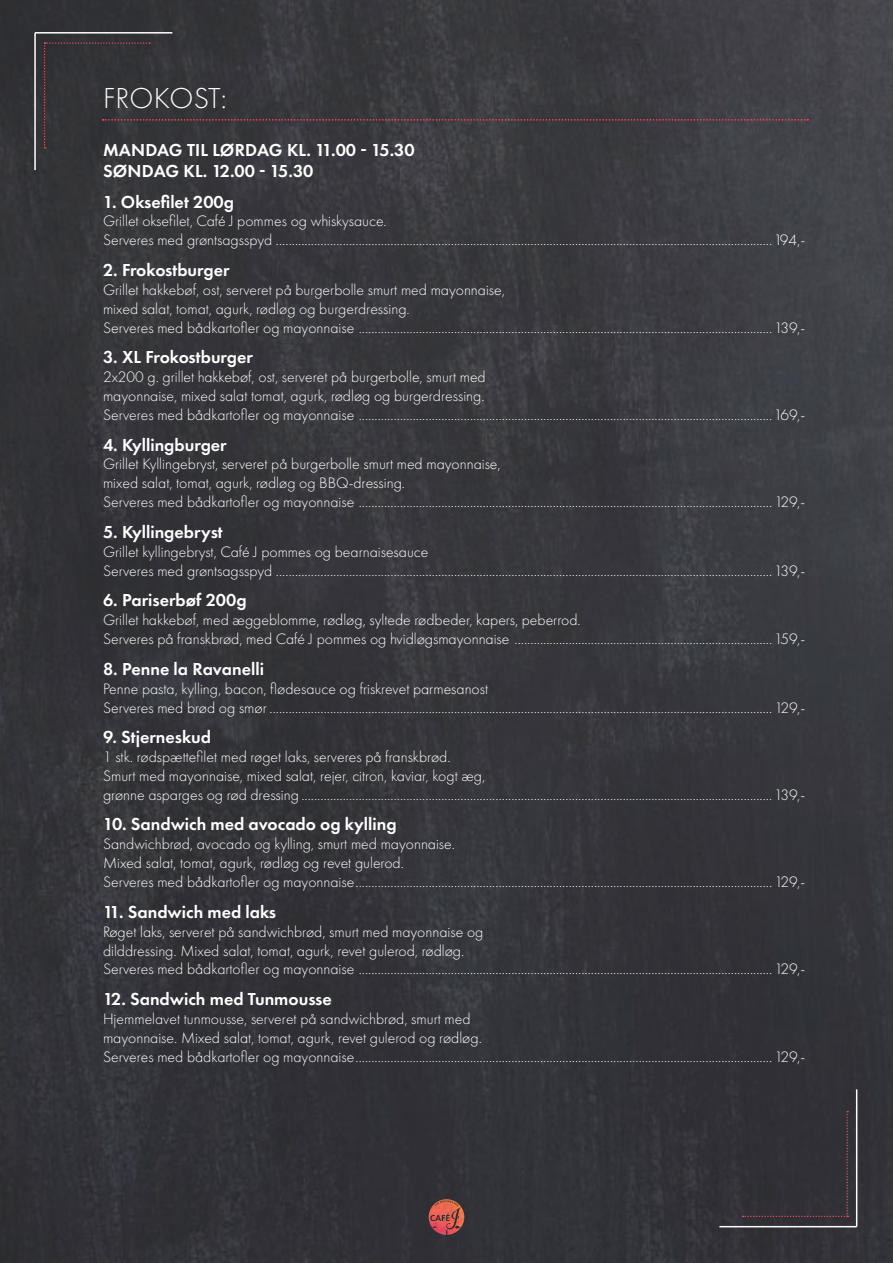
<style>
.page{position:relative;width:893px;height:1263px;background:#fff}
.page>*{position:absolute;margin:0;border:0;box-sizing:border-box;transform-origin:0 0}
.t1{font:300 30px "Futura PT";letter-spacing:.005em;color:#fff}
.t2{font:600 18px/21px "Futura PT";color:#fff}
.t3{font:300 15.75px/18.9px "Futura PT";color:#fff}
</style>
<div class="page">
<div style="left:0;top:0;width:893px;height:1263px;background:linear-gradient(to right,#323236,#3a3b41)"></div>
<img style="left:429px;top:1199px;width:35px;height:36px;border-radius:18px">
<svg style="left:430px;top:1200px;width:31px;height:35px"></svg>
<hr style="left:719px;top:1226px;width:138px;height:1px;background:#fff">
<hr style="left:856px;top:1089px;width:1px;height:138px;background:#fff">
<div style="left:742px;top:1111px;width:106px;height:106px;background:#2f2f35"></div>
<hr style="left:35px;top:32px;width:137px;height:2px;background:#fff">
<hr style="left:34px;top:33px;width:2px;height:137px;background:#fff">
<svg style="left:44px;top:42px;width:764px;height:106px;background:#3b3a3e"></svg>
<h1 class="t1" style="left:103px;top:81px;width:125px">FROKOST:</h1>
<p class="t2" style="left:103px;top:139px;width:313px">MANDAG TIL LØRDAG KL. 11.00 - 15.30<br>SØNDAG KL. 12.00 - 15.30</p>
<p class="t2" style="left:103px;top:191px;width:132px">1. Oksefilet 200g</p>
<p class="t3" style="left:103px;top:212px;width:704px">Grillet oksefilet, Café J pommes og whiskysauce.<br>Serveres med grøntsagsspyd ............................................................................................................................................................194,-</p>
<p class="t2" style="left:103px;top:259px;width:128px">2. Frokostburger</p>
<p class="t3" style="left:103px;top:280px;width:703px">Grillet hakkebøf, ost, serveret på burgerbolle smurt med mayonnaise,<br>mixed salat, tomat, agurk, rødløg og burgerdressing.<br>Serveres med bådkartofler og mayonnaise ..................................................................................................................................139,-</p>
<p class="t2" style="left:103px;top:347px;width:151px">3. XL Frokostburger</p>
<p class="t3" style="left:103px;top:368px;width:703px">2x200 g. grillet hakkebøf, ost, serveret på burgerbolle, smurt med<br>mayonnaise, mixed salat tomat, agurk, rødløg og burgerdressing.<br>Serveres med bådkartofler og mayonnaise ..................................................................................................................................169,-</p>
<p class="t2" style="left:103px;top:434px;width:125px">4. Kyllingburger</p>
<p class="t3" style="left:103px;top:455px;width:703px">Grillet Kyllingebryst, serveret på burgerbolle smurt med mayonnaise,<br>mixed salat, tomat, agurk, rødløg og BBQ-dressing.<br>Serveres med bådkartofler og mayonnaise .................................................................................................................................. 129,-</p>
<p class="t2" style="left:103px;top:521px;width:121px">5. Kyllingebryst</p>
<p class="t3" style="left:103px;top:542px;width:704px">Grillet kyllingebryst, Café J pommes og bearnaisesauce<br>Serveres med grøntsagsspyd ............................................................................................................................................................139,-</p>
<p class="t2" style="left:103px;top:590px;width:145px">6. Pariserbøf 200g</p>
<p class="t3" style="left:103px;top:611px;width:703px">Grillet hakkebøf, med æggeblomme, rødløg, syltede rødbeder, kapers, peberrod.<br>Serveres på franskbrød, med Café J pommes og hvidløgsmayonnaise .................................................................................159,-</p>
<p class="t2" style="left:103px;top:658px;width:162px">8. Penne la Ravanelli</p>
<p class="t3" style="left:103px;top:679px;width:703px">Penne pasta, kylling, bacon, flødesauce og friskrevet parmesanost<br>Serveres med brød og smør .............................................................................................................................................................. 129,-</p>
<p class="t2" style="left:103px;top:726px;width:110px">9. Stjerneskud</p>
<p class="t3" style="left:103px;top:747px;width:703px">1 stk. rødspættefilet med røget laks, serveres på franskbrød.<br>Smurt med mayonnaise, mixed salat, rejer, citron, kaviar, kogt æg,<br>grønne asparges og rød dressing ....................................................................................................................................................139,-</p>
<p class="t2" style="left:103px;top:814px;width:295px">10. Sandwich med avocado og kylling</p>
<p class="t3" style="left:103px;top:835px;width:703px">Sandwichbrød, avocado og kylling, smurt med mayonnaise.<br>Mixed salat, tomat, agurk, rødløg og revet gulerod.<br>Serveres med bådkartofler og mayonnaise................................................................................................................................... 129,-</p>
<p class="t2" style="left:103px;top:901px;width:175px">11. Sandwich med laks</p>
<p class="t3" style="left:103px;top:922px;width:703px">Røget laks, serveret på sandwichbrød, smurt med mayonnaise og<br>dilddressing. Mixed salat, tomat, agurk, revet gulerod, rødløg.<br>Serveres med bådkartofler og mayonnaise .................................................................................................................................. 129,-</p>
<p class="t2" style="left:103px;top:988px;width:230px">12. Sandwich med Tunmousse</p>
<p class="t3" style="left:103px;top:1009px;width:703px">Hjemmelavet tunmousse, serveret på sandwichbrød, smurt med<br>mayonnaise. Mixed salat, tomat, agurk, revet gulerod og rødløg.<br>Serveres med bådkartofler og mayonnaise................................................................................................................................... 129,-</p>
</div>
